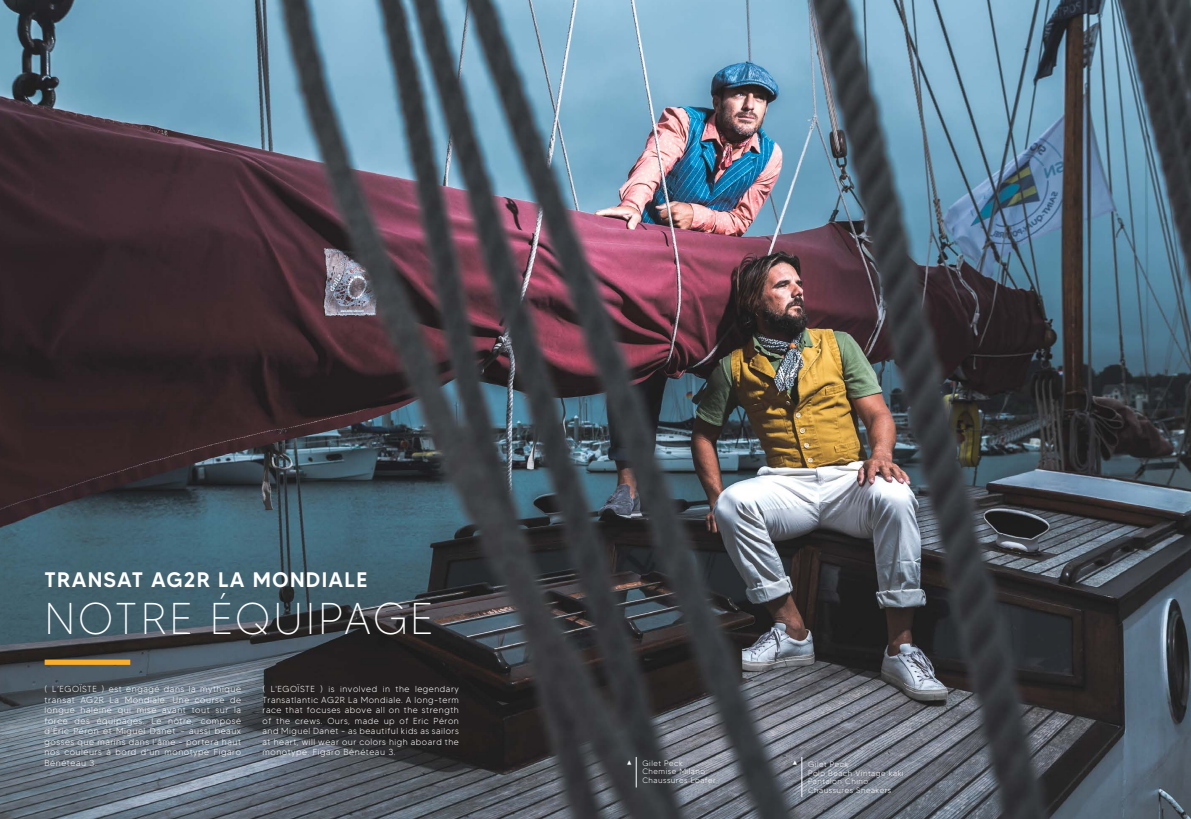
<style>
.page{position:relative;width:1191px;height:819px;background:#fff}
.page>*{position:absolute;margin:0;border:0;box-sizing:border-box;transform-origin:0 0}
.Titre{font:100 44.45px "MADETOMMY";letter-spacing:.06em;color:#fff}
.Titre-2{font:500 21px "MADETOMMY";letter-spacing:.06em;color:#fff}
.Titre-3{font:300 8.75px/10.5px "MADETOMMY";letter-spacing:.06em;color:#fff;text-align:justify}
.Titre-4{font:8.75px "Minion Pro";color:#fff}
.Titre-5{font:300 7.88px "MADETOMMY";letter-spacing:.06em;color:#fff}
</style>
<div class="page">
<img style="left:0;top:0;width:1191px;height:819px">
<hr style="left:801px;top:757px;width:1px;height:40px;background:#fff">
<hr style="left:636px;top:757px;width:1px;height:30px;background:#fff">
<div style="left:45px;top:659px;width:85px;height:5px;background:#f9af2d"></div>
<p class="Titre-2" style="left:45px;top:566px;width:324px">TRANSAT AG2R LA MONDIALE</p>
<p class="Titre" style="left:45px;top:591px;width:390px">NOTRE ÉQUIPAGE</p>
<p class="Titre-3" style="left:45px;top:683px;width:198px">( L’EGOÏSTE ) est engagé dans la mythique transat AG2R La Mondiale. Une course de longue haleine qui mise avant tout sur la force des équipages. Le nôtre, composé d’Éric Péron et Miguel Danet – aussi beaux gosses que marins dans l’âme - portera haut nos couleurs à bord d’un monotype Figaro Bénéteau 3.</p>
<p class="Titre-3" style="left:262px;top:683px;width:198px">( L'EGOÏSTE ) is involved in the legendary Transatlantic AG2R La Mondiale. A long-term race that focuses above all on the strength of the crews. Ours, made up of Eric Péron and Miguel Danet - as beautiful kids as sailors at heart, will wear our colors high aboard the monotype. Figaro Bénéteau 3.</p>
<p class="Titre-4" style="left:636px;top:759px;width:7px;rotate:90deg">◀</p>
<p class="Titre-5" style="left:642px;top:758px;width:42px">Gilet Peck</p>
<p class="Titre-5" style="left:642px;top:766px;width:64px">Chemise Milano</p>
<p class="Titre-5" style="left:642px;top:775px;width:75px">Chaussures Loafer</p>
<p class="Titre-4" style="left:801px;top:759px;width:7px;rotate:90deg">◀</p>
<p class="Titre-5" style="left:808px;top:759px;width:42px">Gilet Peck</p>
<p class="Titre-5" style="left:808px;top:768px;width:97px">Polo Beach Vintage kaki</p>
<p class="Titre-5" style="left:808px;top:776px;width:61px">Pantalon Chino</p>
<p class="Titre-5" style="left:808px;top:785px;width:85px">Chaussures Sneakers</p>
</div>
